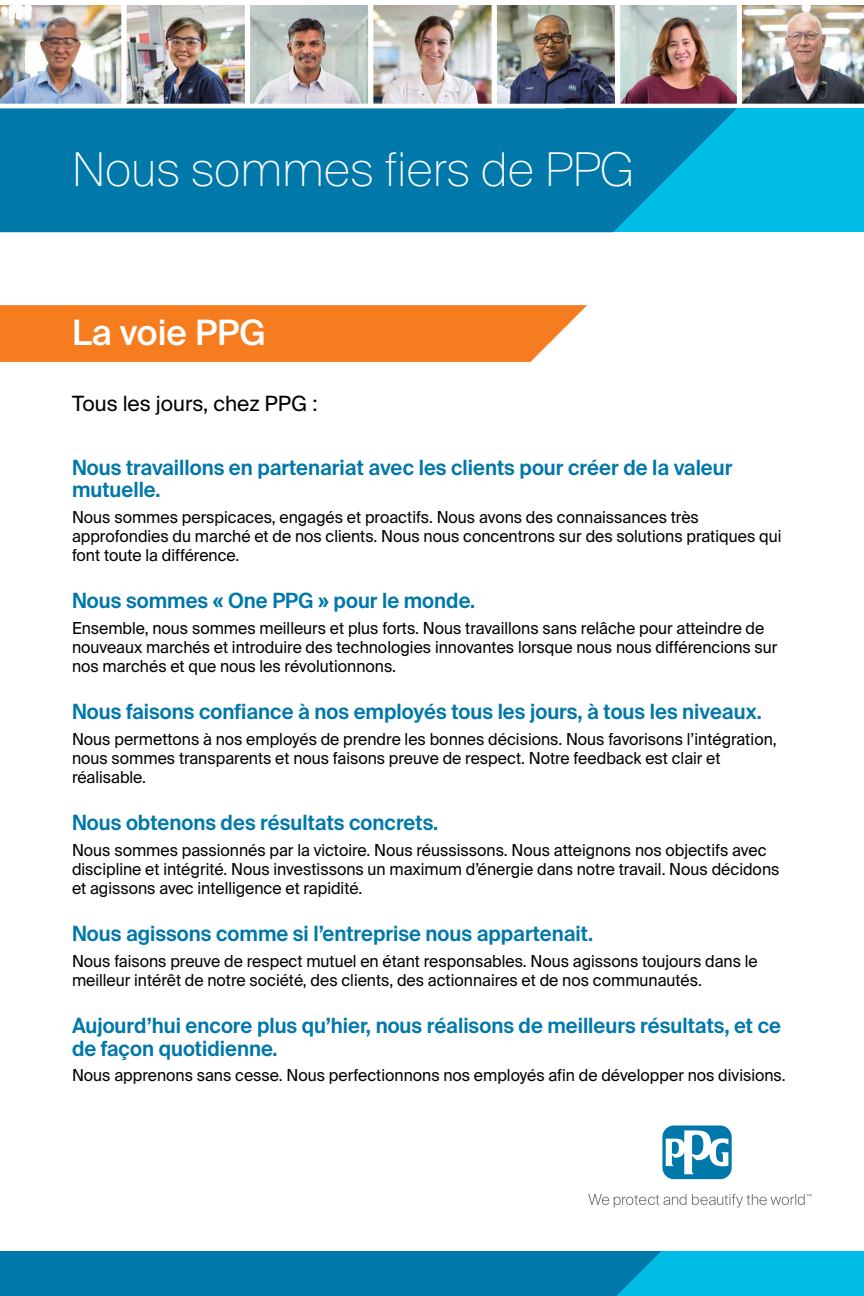
<style>
.page{position:relative;width:864px;height:1296px;background:#fff}
.page>*{position:absolute;margin:0;border:0;box-sizing:border-box;transform-origin:0 0}
.t1{font:100 46.5px "Suisse Intl";color:#fff}
.t2{font:500 35px "Suisse Intl";color:#fff}
.t3{font:600 21px/22.5px "Suisse Intl";color:#0078a9;scale:.96 1}
.t4{font:21px "Suisse Intl";color:#000}
.t5{font:16.5px/19px "Suisse Intl";color:#000;scale:.96 1}
</style>
<div class="page">
<svg style="left:588px;top:1194px;width:223px;height:14px"></svg>
<div style="left:662px;top:1125px;width:70px;height:54px;background:#0078a9;border-radius:12px"></div>
<svg style="left:666px;top:1130px;width:62px;height:44px"></svg>
<div style="left:0;top:305px;width:587px;height:57px;background:#f57d20"></div>
<div style="left:544px;top:1251px;width:320px;height:45px;background:#00bce7"></div>
<div style="left:0;top:1251px;width:661px;height:45px;background:#0078a9"></div>
<img style="left:0;top:5px;width:122px;height:99px">
<img style="left:251px;top:6px;width:116px;height:97px">
<div style="left:245px;top:0;width:128px;height:109px;border:5px solid #fff"></div>
<img style="left:498px;top:6px;width:116px;height:97px">
<div style="left:492px;top:0;width:128px;height:109px;border:5px solid #fff"></div>
<img style="left:128px;top:6px;width:116px;height:97px">
<div style="left:122px;top:0;width:128px;height:109px;border:5px solid #fff"></div>
<img style="left:374px;top:6px;width:117px;height:97px">
<div style="left:368px;top:0;width:129px;height:109px;border:5px solid #fff"></div>
<img style="left:621px;top:6px;width:116px;height:97px">
<div style="left:615px;top:0;width:128px;height:109px;border:5px solid #fff"></div>
<img style="left:737px;top:0;width:127px;height:108px">
<div style="left:565px;top:108px;width:299px;height:124px;background:#00bce7"></div>
<svg style="left:0;top:108px;width:737px;height:124px;background:#007dae"></svg>
<h1 class="t1" style="left:72px;top:143px;width:564px">Nous sommes fiers de PPG</h1>
<h2 class="t2" style="left:72px;top:313px;width:195px">La voie PPG</h2>
<p class="t4" style="left:72px;top:392px;width:247px">Tous les jours, chez PPG :</p>
<p class="t3" style="left:72px;top:456px;width:689px">Nous travaillons en partenariat avec les clients pour créer de la valeur mutuelle.</p>
<p class="t5" style="left:72px;top:508px;width:741px">Nous sommes perspicaces, engagés et proactifs. Nous avons des connaissances très approfondies du marché et de nos clients. Nous nous concentrons sur des solutions pratiques qui font toute la différence.</p>
<p class="t3" style="left:72px;top:589px;width:421px">Nous sommes « One PPG » pour le monde.</p>
<p class="t5" style="left:72px;top:619px;width:736px">Ensemble, nous sommes meilleurs et plus forts. Nous travaillons sans relâche pour atteindre de nouveaux marchés et introduire des technologies innovantes lorsque nous nous différencions sur nos marchés et que nous les révolutionnons.</p>
<p class="t3" style="left:72px;top:700px;width:720px">Nous faisons confiance à nos employés tous les jours, à tous les niveaux.</p>
<p class="t5" style="left:72px;top:730px;width:736px">Nous permettons à nos employés de prendre les bonnes décisions. Nous favorisons l’intégration, nous sommes transparents et nous faisons preuve de respect. Notre feedback est clair et réalisable.</p>
<p class="t3" style="left:72px;top:811px;width:383px">Nous obtenons des résultats concrets.</p>
<p class="t5" style="left:72px;top:841px;width:738px">Nous sommes passionnés par la victoire. Nous réussissons. Nous atteignons nos objectifs avec discipline et intégrité. Nous investissons un maximum d’énergie dans notre travail. Nous décidons et agissons avec intelligence et rapidité.</p>
<p class="t3" style="left:72px;top:922px;width:545px">Nous agissons comme si l’entreprise nous appartenait.</p>
<p class="t5" style="left:72px;top:952px;width:716px">Nous faisons preuve de respect mutuel en étant responsables. Nous agissons toujours dans le meilleur intérêt de notre société, des clients, des actionnaires et de nos communautés.</p>
<p class="t3" style="left:72px;top:1014px;width:740px">Aujourd’hui encore plus qu’hier, nous réalisons de meilleurs résultats, et ce de façon quotidienne.</p>
<p class="t5" style="left:72px;top:1066px;width:745px">Nous apprenons sans cesse. Nous perfectionnons nos employés afin de développer nos divisions.</p>
</div>
